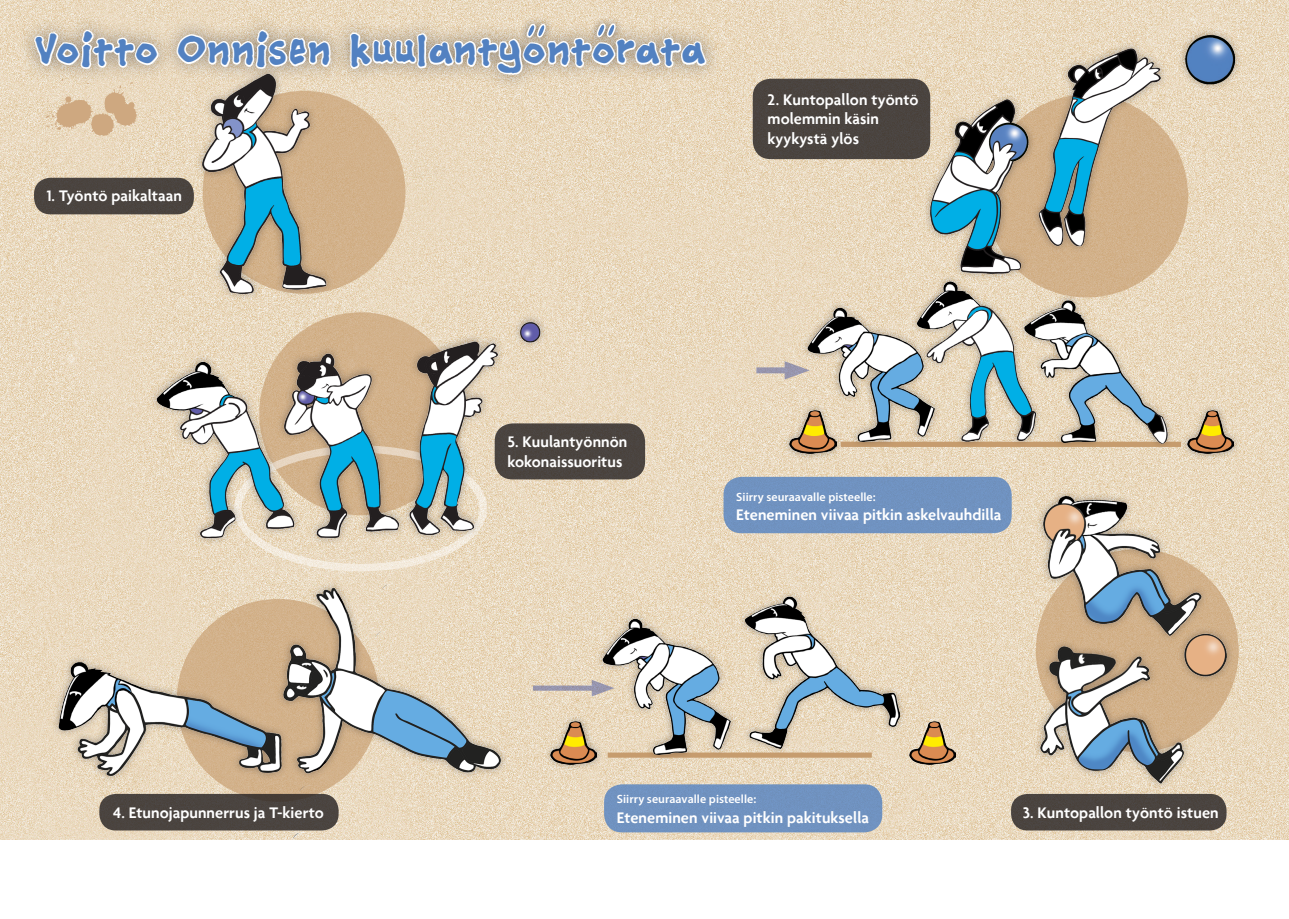
<style>
.page{position:relative;width:1289px;height:919px;background:#fff}
.page>*{position:absolute;margin:0;border:0;box-sizing:border-box;transform-origin:0 0}
.t1{font:700 36px "Ashcan BB";letter-spacing:.04em;color:#5281c1;scale:.94 1}
.t2{font:600 16.5px/19.8px "Agenda";letter-spacing:.005em;color:#fff}
.t3{font:600 12px "Myriad Pro";letter-spacing:.005em;color:#fff}
</style>
<div class="page">
<img style="left:0;top:0;width:1288px;height:839px">
<div style="left:202px;top:91px;width:203px;height:203px;background:#d2b18a;border-radius:50%"></div>
<div style="left:985px;top:95px;width:203px;height:202px;background:#d2b18a;border-radius:50%"></div>
<div style="left:177px;top:599px;width:202px;height:202px;background:#d2b18a;border-radius:50%"></div>
<div style="left:234px;top:445px;width:253px;height:126px;border:8px solid #fff;border-radius:50%"></div>
<div style="left:34px;top:178px;width:160px;height:36px;background:#4a443f;border-radius:16px"></div>
<div style="left:494px;top:423px;width:151px;height:56px;background:#4a4440;border-radius:18px"></div>
<div style="left:1011px;top:793px;width:215px;height:37px;background:#4a443f;border-radius:17px"></div>
<div style="left:99px;top:793px;width:239px;height:37px;background:#4a4440;border-radius:16px"></div>
<div style="left:604px;top:784px;width:278px;height:48px;background:#7092c0;border-radius:18px"></div>
<div style="left:752px;top:79px;width:178px;height:80px;background:#4a443f;border-radius:18px"></div>
<div style="left:723px;top:477px;width:288px;height:56px;background:#7092c0;border-radius:18px"></div>
<div style="left:18px;top:13px;width:705px;height:79px;background:#231f20;opacity:.45"></div>
<svg style="left:32px;top:28px;width:129px;height:113px;background:#e0cfb8"></svg>
<svg style="left:175px;top:28px;width:157px;height:42px"></svg>
<div style="left:50px;top:654px;width:238px;height:129px;background:#231f20;opacity:.35"></div>
<img style="left:45px;top:652px;width:230px;height:126px">
<div style="left:275px;top:580px;width:234px;height:200px;background:#231f20;opacity:.35"></div>
<img style="left:283px;top:587px;width:218px;height:189px">
<div style="left:756px;top:367px;width:39px;height:6px;background:#9795ad"></div>
<svg style="left:784px;top:361px;width:16px;height:18px"></svg>
<div style="left:1036px;top:488px;width:172px;height:155px;background:#231f20;opacity:.35"></div>
<img style="left:1043px;top:481px;width:166px;height:141px">
<div style="left:1032px;top:626px;width:202px;height:164px;background:#231f20;opacity:.35"></div>
<img style="left:1040px;top:622px;width:186px;height:161px">
<img style="left:1177px;top:28px;width:64px;height:67px">
<div style="left:544px;top:715px;width:59px;height:56px;background:#231f20;opacity:.35"></div>
<img style="left:551px;top:722px;width:45px;height:42px">
<img style="left:909px;top:722px;width:46px;height:42px">
<div style="left:607px;top:752px;width:264px;height:5px;background:#c69c6e"></div>
<svg style="left:533px;top:685px;width:58px;height:5px"></svg>
<svg style="left:591px;top:679px;width:4px;height:17px"></svg>
<div style="left:595px;top:610px;width:143px;height:151px;background:#231f20;opacity:.35"></div>
<img style="left:596px;top:615px;width:140px;height:139px">
<div style="left:738px;top:590px;width:167px;height:164px;background:#231f20;opacity:.35"></div>
<img style="left:733px;top:589px;width:166px;height:159px">
<div style="left:149px;top:313px;width:399px;height:232px;background:#231f20;opacity:.35"></div>
<img style="left:156px;top:320px;width:387px;height:219px">
<div style="left:194px;top:66px;width:140px;height:236px;background:#231f20;opacity:.35"></div>
<img style="left:203px;top:69px;width:127px;height:224px">
<div style="left:519px;top:16px;width:34px;height:29px;background:#231f20;opacity:.55"></div>
<div style="left:589px;top:16px;width:34px;height:29px;background:#231f20;opacity:.55"></div>
<svg style="left:348px;top:22px;width:360px;height:65px"></svg>
<div style="left:922px;top:92px;width:114px;height:189px;background:#231f20;opacity:.35"></div>
<img style="left:930px;top:100px;width:98px;height:170px">
<div style="left:1031px;top:40px;width:136px;height:214px;background:#231f20;opacity:.35"></div>
<img style="left:1028px;top:48px;width:132px;height:201px">
<div style="left:783px;top:403px;width:60px;height:57px;background:#231f20;opacity:.35"></div>
<img style="left:789px;top:410px;width:47px;height:43px">
<div style="left:1180px;top:403px;width:60px;height:57px;background:#231f20;opacity:.35"></div>
<img style="left:1187px;top:410px;width:46px;height:43px">
<div style="left:800px;top:300px;width:142px;height:149px;background:#231f20;opacity:.35"></div>
<img style="left:801px;top:304px;width:105px;height:137px">
<div style="left:1018px;top:293px;width:156px;height:157px;background:#231f20;opacity:.35"></div>
<img style="left:1042px;top:292px;width:134px;height:153px">
<div style="left:910px;top:275px;width:132px;height:173px;background:#231f20;opacity:.35"></div>
<img style="left:906px;top:270px;width:132px;height:174px">
<h1 class="t1" style="left:35px;top:26px;width:714px">Voitto Onnisen kuulantyontorata</h1>
<p class="t2" style="left:47px;top:186px;width:136px">1. Työntö paikaltaan</p>
<p class="t2" style="left:767px;top:89px;width:152px">2. Kuntopallon työntö molemmin käsin kyykystä ylös</p>
<p class="t2" style="left:507px;top:431px;width:121px">5. Kuulantyönnön kokonaissuoritus</p>
<p class="t3" style="left:736px;top:489px;width:141px">Siirry seuraavalle pisteelle:</p>
<p class="t2" style="left:736px;top:504px;width:267px">Eteneminen viivaa pitkin askelvauhdilla</p>
<p class="t3" style="left:617px;top:791px;width:141px">Siirry seuraavalle pisteelle:</p>
<p class="t2" style="left:617px;top:807px;width:253px">Eteneminen viivaa pitkin pakituksella</p>
<p class="t2" style="left:113px;top:801px;width:212px">4. Etunojapunnerrus ja T-kierto</p>
<p class="t2" style="left:1022px;top:801px;width:197px">3. Kuntopallon työntö istuen</p>
</div>
